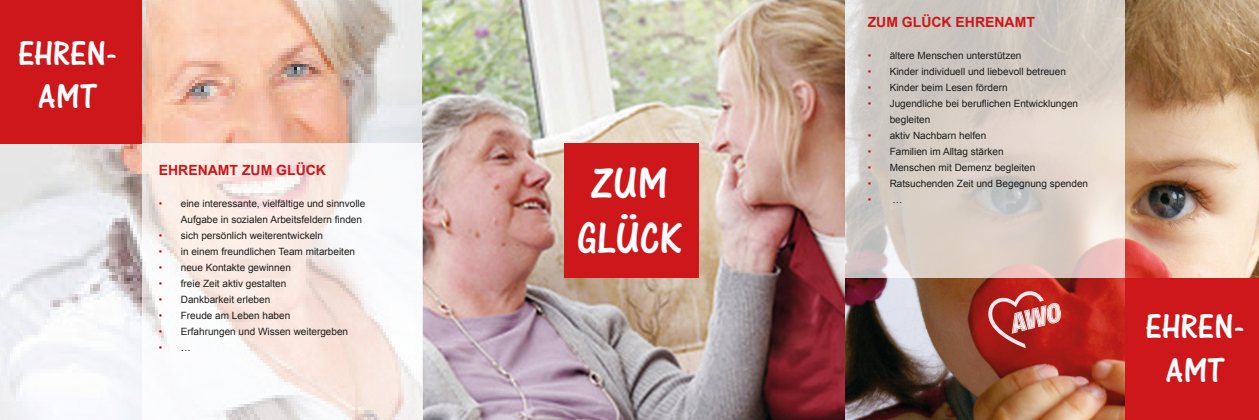
<style>
.page{position:relative;width:1259px;height:420px;background:#fff}
.page>*{position:absolute;margin:0;border:0;box-sizing:border-box;transform-origin:0 0}
.t1{font:45.7px/54.8px "One Stroke Script Let Plain";color:#fff;text-align:center}
.t2{font:36px/43.2px "One Stroke Script Let Plain";color:#fff;text-align:center}
.t3{font:700 14px "Arial";color:#cd171a}
.t4{font:10px/16px "Arial";color:#1d1d1b}
.t5{font:10px "Arial";color:#cd171a}
.s1{color:#cd171a}
.s2{color:#1d1d1b}
</style>
<div class="page">
<img style="left:0;top:0;width:1259px;height:420px">
<svg style="left:142px;top:143px;width:281px;height:277px"></svg>
<div style="left:0;top:0;width:142px;height:143px;background:#cd171a"></div>
<div style="left:564px;top:143px;width:135px;height:135px;background:#cd171a"></div>
<svg style="left:984px;top:286px;width:79px;height:70px;background:#bd4642"></svg>
<div style="left:1125px;top:278px;width:134px;height:142px;background:#cd171a"></div>
<svg style="left:845px;top:0;width:280px;height:278px;background:#d7cdc7"></svg>
<h2 class="t2" style="left:18px;top:31px;width:101px">EHREN-<br>AMT</h2>
<h3 class="t3" style="left:159px;top:160px;width:169px">EHRENAMT ZUM GLÜCK</h3>
<p class="t4" style="left:181px;top:195px;width:186px;text-indent:-22px"><span class="s1">•</span> eine interessante, vielfältige und sinnvolle<br>Aufgabe in sozialen Arbeitsfeldern finden</p>
<p class="t4" style="left:159px;top:227px;width:166px"><span class="s1">•</span> sich persönlich weiterentwickeln</p>
<p class="t4" style="left:159px;top:243px;width:198px"><span class="s1">•</span> in einem freundlichen Team mitarbeiten</p>
<p class="t4" style="left:159px;top:259px;width:134px"><span class="s1">•</span> neue Kontakte gewinnen</p>
<p class="t4" style="left:159px;top:275px;width:129px"><span class="s1">•</span> freie Zeit aktiv gestalten</p>
<p class="t4" style="left:159px;top:291px;width:113px"><span class="s1">•</span> Dankbarkeit erleben</p>
<p class="t4" style="left:159px;top:307px;width:133px"><span class="s1">•</span> Freude am Leben haben</p>
<p class="t4" style="left:159px;top:323px;width:191px"><span class="s1">•</span> Erfahrungen und Wissen weitergeben</p>
<p class="t5" style="left:159px;top:341px;width:33px">• <span class="s2">…</span></p>
<h1 class="t1" style="left:577px;top:155px;width:106px">ZUM<br>GLÜCK</h1>
<h3 class="t3" style="left:867px;top:13px;width:169px">ZUM GLÜCK EHRENAMT</h3>
<p class="t4" style="left:867px;top:48px;width:155px"><span class="s1">•</span> ältere Menschen unterstützen</p>
<p class="t4" style="left:867px;top:64px;width:200px"><span class="s1">•</span> Kinder individuell und liebevoll betreuen</p>
<p class="t4" style="left:867px;top:80px;width:141px"><span class="s1">•</span> Kinder beim Lesen fördern</p>
<p class="t4" style="left:889px;top:96px;width:190px;text-indent:-22px"><span class="s1">•</span> Jugendliche bei beruflichen Entwicklungen begleiten</p>
<p class="t4" style="left:867px;top:128px;width:120px"><span class="s1">•</span> aktiv Nachbarn helfen</p>
<p class="t4" style="left:867px;top:144px;width:137px"><span class="s1">•</span> Familien im Alltag stärken</p>
<p class="t4" style="left:867px;top:160px;width:169px"><span class="s1">•</span> Menschen mit Demenz begleiten</p>
<p class="t4" style="left:867px;top:176px;width:222px"><span class="s1">•</span> Ratsuchenden Zeit und Begegnung spenden</p>
<p class="t5" style="left:867px;top:193px;width:36px">• <span class="s2">…</span></p>
<h2 class="t2" style="left:1145px;top:305px;width:101px">EHREN-<br>AMT</h2>
</div>
